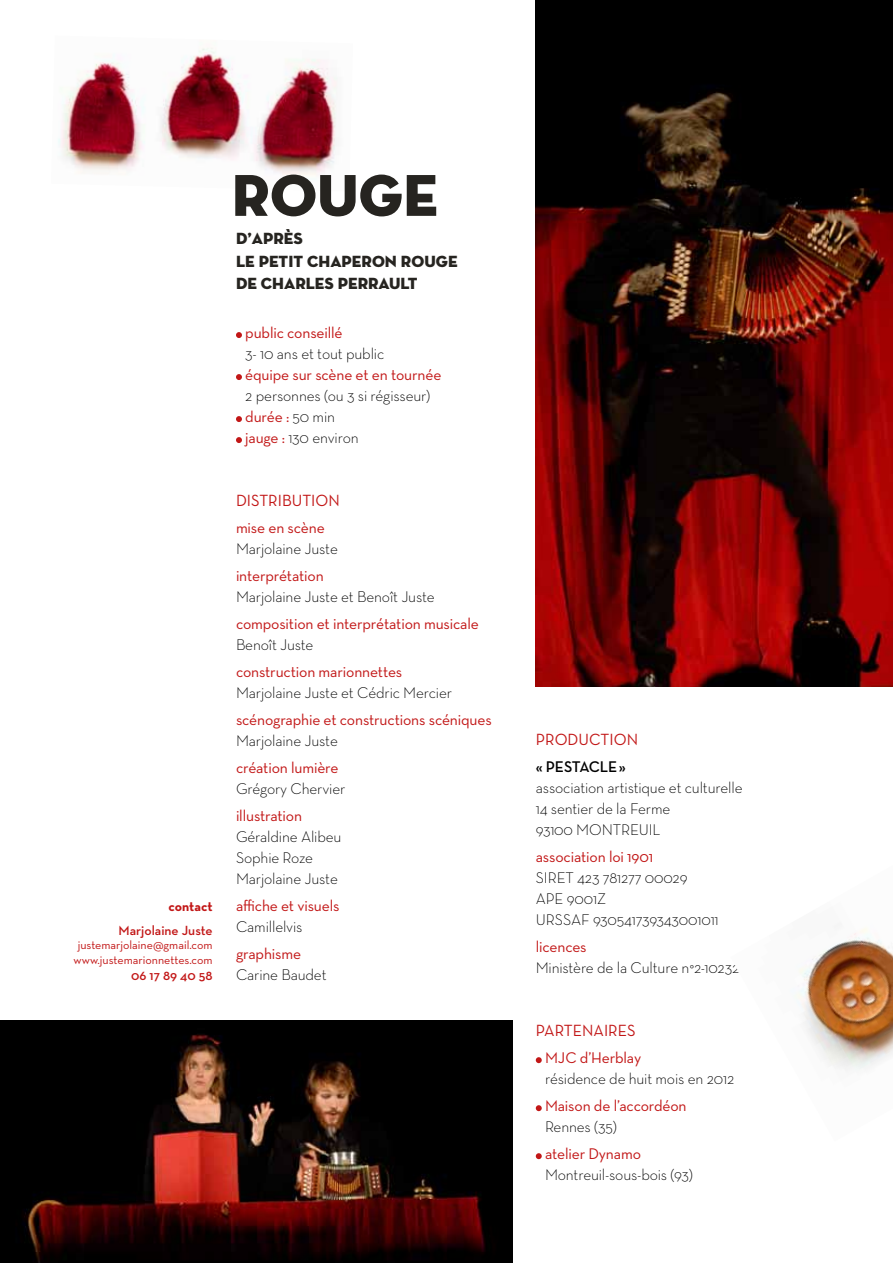
<style>
.page{position:relative;width:893px;height:1263px;background:#fff}
.page>*{position:absolute;margin:0;border:0;box-sizing:border-box;transform-origin:0 0}
.t1{font:60px "Neutra Disp Titling";color:#262420}
.t2{font:16.5px/22.5px "Neutra Disp Titling";color:#262420}
.t3{font:16.5px "Neutra Text";color:#c21717}
.t4{font:300 15.75px/21px "Neutra Text";letter-spacing:-.01em;color:#000}
.t5{font:15.75px "Neutra Text";letter-spacing:-.01em;color:#c21717}
.t6{font:600 15.75px "Neutra Text";letter-spacing:-.01em;color:#000}
.t7{font:600 13.5px "Neutra Text";color:#c21717}
.t8{font:700 13.5px "Neutra Text";color:#c21717}
.t9{font:12px/15px "Neutra Text";color:#c21717;text-align:center}
.s1{font-weight:400;color:#c21717}
</style>
<div class="page">
<svg style="left:536px;top:1057px;width:6px;height:6px"></svg>
<svg style="left:536px;top:1105px;width:6px;height:6px"></svg>
<svg style="left:536px;top:1153px;width:6px;height:6px"></svg>
<img style="left:536px;top:0;width:357px;height:687px">
<img style="left:0;top:1020px;width:512px;height:243px">
<img style="left:58px;top:48px;width:279px;height:127px">
<img style="left:796px;top:928px;width:97px;height:143px">
<svg style="left:236px;top:332px;width:6px;height:6px"></svg>
<svg style="left:236px;top:374px;width:6px;height:6px"></svg>
<svg style="left:236px;top:416px;width:6px;height:6px"></svg>
<svg style="left:236px;top:437px;width:6px;height:6px"></svg>
<p class="t8" style="left:168px;top:898px;width:46px">contact</p>
<p class="t7" style="left:119px;top:922px;width:96px">Marjolaine Juste</p>
<p class="t9" style="left:73px;top:937px;width:141px">justemarjolaine@gmail.com www.justemarionnettes.com</p>
<p class="t7" style="left:131px;top:967px;width:83px">06 17 89 40 58</p>
<h1 class="t1" style="left:232px;top:158px;width:208px">ROUGE</h1>
<p class="t2" style="left:236px;top:228px;width:223px">D’APRÈS<br>LE PETIT CHAPERON ROUGE<br>DE CHARLES PERRAULT</p>
<p class="t5" style="left:245px;top:323px;width:99px">public conseillé</p>
<p class="t4" style="left:245px;top:343px;width:141px">3- 10 ans et tout public</p>
<p class="t5" style="left:245px;top:365px;width:198px">équipe sur scène et en tournée</p>
<p class="t4" style="left:245px;top:385px;width:186px">2 personnes (ou 3 si régisseur) <span class="s1">durée :</span> 50 min<br><span class="s1">jauge :</span> 130 environ</p>
<p class="t3" style="left:236px;top:490px;width:9px">distri</p>
<p class="t3" style="left:282px;top:490px;width:20px">bution</p>
<p class="t5" style="left:236px;top:518px;width:90px">mise en scène</p>
<p class="t4" style="left:236px;top:538px;width:103px">Marjolaine Juste</p>
<p class="t5" style="left:236px;top:566px;width:89px">interprétation</p>
<p class="t4" style="left:236px;top:586px;width:200px">Marjolaine Juste et Benoît Juste</p>
<p class="t5" style="left:236px;top:614px;width:244px">composition et interprétation musicale</p>
<p class="t4" style="left:236px;top:634px;width:79px">Benoît Juste</p>
<p class="t5" style="left:236px;top:662px;width:168px">construction marionnettes</p>
<p class="t4" style="left:236px;top:682px;width:218px">Marjolaine Juste et Cédric Mercier</p>
<p class="t5" style="left:236px;top:710px;width:257px">scénographie et constructions scéniques</p>
<p class="t4" style="left:236px;top:730px;width:103px">Marjolaine Juste</p>
<p class="t5" style="left:236px;top:758px;width:104px">création lumière</p>
<p class="t4" style="left:236px;top:778px;width:111px">Grégory Chervier</p>
<p class="t5" style="left:236px;top:806px;width:68px">illustration</p>
<p class="t4" style="left:236px;top:826px;width:107px">Géraldine Alibeu<br>Sophie Roze<br>Marjolaine Juste</p>
<p class="t5" style="left:236px;top:896px;width:105px">affiche et visuels</p>
<p class="t4" style="left:236px;top:916px;width:68px">Camillelvis</p>
<p class="t5" style="left:236px;top:944px;width:67px">graphisme</p>
<p class="t4" style="left:236px;top:964px;width:92px">Carine Baudet</p>
<p class="t3" style="left:536px;top:729px;width:104px">PRODUCTION</p>
<p class="t6" style="left:536px;top:757px;width:92px">« PESTACLE»</p>
<p class="t4" style="left:536px;top:777px;width:208px">association artistique et culturelle<br>14 sentier de la Ferme<br>93100 MONTREUIL</p>
<p class="t5" style="left:536px;top:847px;width:119px">association loi 1901</p>
<p class="t4" style="left:536px;top:867px;width:184px">SIRET 423 781277 00029<br>APE 9001Z<br>URSSAF 930541739343001011</p>
<p class="t5" style="left:536px;top:937px;width:52px">licences</p>
<p class="t4" style="left:536px;top:957px;width:216px">Ministère de la Culture n°2-1023213</p>
<p class="t3" style="left:536px;top:1020px;width:101px">PARTENAIRES</p>
<p class="t5" style="left:545px;top:1048px;width:98px">MJC d’Herblay</p>
<p class="t4" style="left:545px;top:1068px;width:191px">résidence de huit mois en 2012</p>
<p class="t5" style="left:545px;top:1096px;width:143px">Maison de l’accordéon</p>
<p class="t4" style="left:545px;top:1116px;width:73px">Rennes (35)</p>
<p class="t5" style="left:545px;top:1144px;width:97px">atelier Dynamo</p>
<p class="t4" style="left:545px;top:1164px;width:149px">Montreuil-sous-bois (93)</p>
</div>
